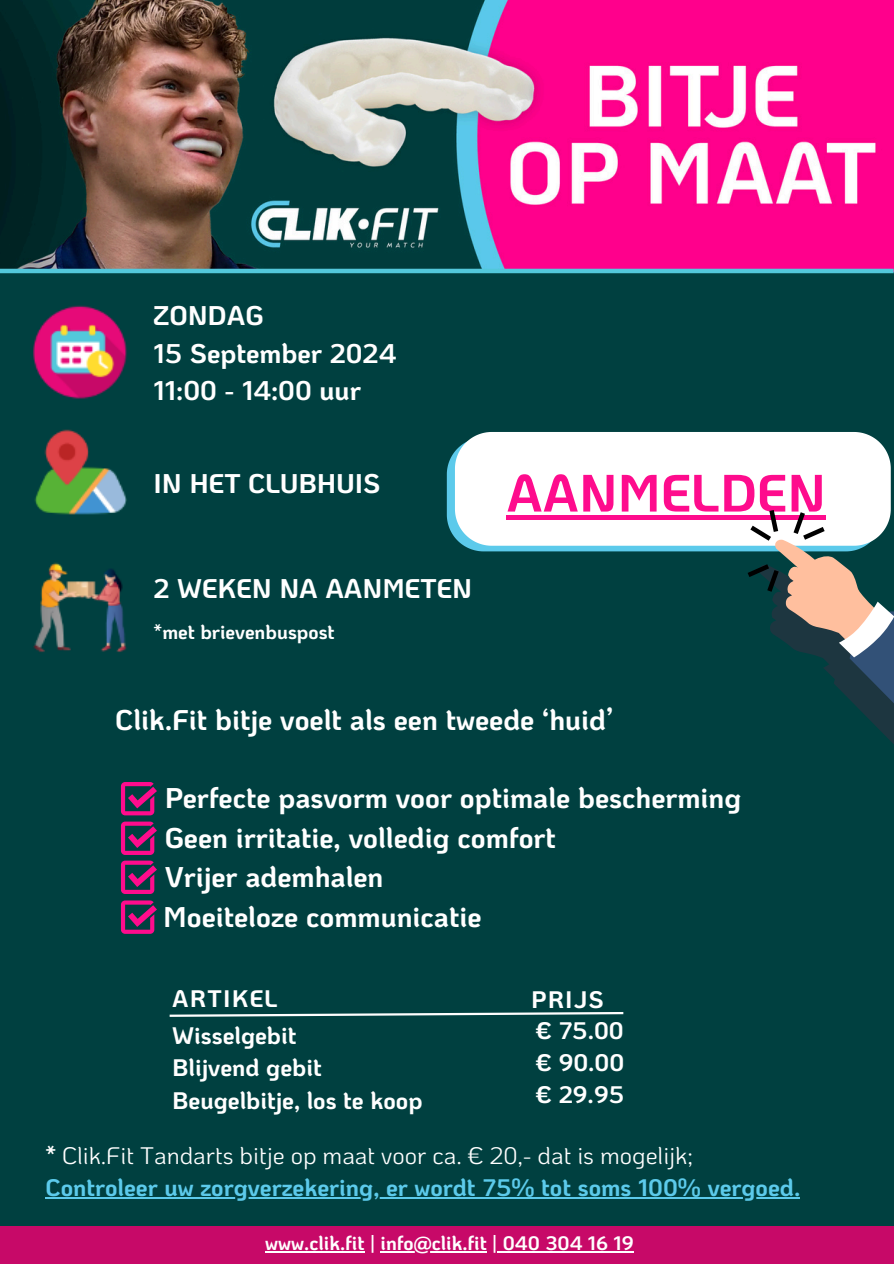
<style>
.page{position:relative;width:894px;height:1264px;background:#fff}
.page>*{position:absolute;margin:0;border:0;box-sizing:border-box;transform-origin:0 0}
.t1{font:700 52.35px "Ko Ho";color:#fe0c8d}
.t2{font:700 28.5px/39.5px "Ko Ho";color:#fff}
.t3{font:700 27px/37.2px "Ko Ho";color:#fff}
.t4{font:700 23.85px/32.4px "Ko Ho";color:#fff;text-align:justify}
.t5{font:700 23.85px "Ko Ho";color:#5ccaeb}
.t6{font:23.85px "Ko Ho";color:#fff}
.t7{font:700 23.85px "Ko Ho";letter-spacing:.05em;color:#fff}
.t8{font:700 19.5px "Ko Ho";color:#fff}
.s1{font-weight:700}
</style>
<div class="page">
<div style="left:0;top:0;width:893px;height:1263px;background:#004040"></div>
<img style="left:0;top:0;width:893px;height:269px">
<svg style="left:169px;top:1012px;width:455px;height:5px"></svg>
<div style="left:0;top:1225px;width:893px;height:38px;background:#c70968"></div>
<svg style="left:446px;top:451px;width:296px;height:100px;background:#59b8d2"></svg>
<div style="left:455px;top:432px;width:435px;height:113px;background:#fff"></div>
<hr style="left:506px;top:515px;width:319px;height:4px;background:#fe0c8d">
<svg style="left:742px;top:505px;width:151px;height:238px"></svg>
<hr style="left:0;top:269px;width:893px;height:4px;background:#53c8db">
<img style="left:33px;top:305px;width:94px;height:347px">
<hr style="left:45px;top:1196px;width:755px;height:2px;background:#5ccaeb">
<hr style="left:265px;top:1251px;width:99px;height:1px;background:#fff">
<hr style="left:380px;top:1251px;width:106px;height:1px;background:#fff">
<hr style="left:497px;top:1251px;width:136px;height:1px;background:#fff">
<svg style="left:121px;top:821px;width:36px;height:73px"></svg>
<svg style="left:121px;top:782px;width:36px;height:33px"></svg>
<svg style="left:121px;top:900px;width:36px;height:33px"></svg>
<h1 class="t3" style="left:153px;top:296px;width:244px">ZONDAG<br>15 September 2024<br>11:00 - 14:00 uur</h1>
<p class="t3" style="left:153px;top:464px;width:228px">IN HET CLUBHUIS</p>
<p class="t3" style="left:153px;top:568px;width:320px">2 WEKEN NA AANMETEN</p>
<h4 class="t8" style="left:153px;top:619px;width:182px">*met brievenbuspost</h4>
<p class="t1" style="left:506px;top:457px;width:320px">AANMELDEN</p>
<p class="t2" style="left:115px;top:698px;width:499px">Clik.Fit bitje voelt als een tweede ‘huid’</p>
<p class="t2" style="left:163px;top:777px;width:579px">Perfecte pasvorm voor optimale bescherming<br>Geen irritatie, volledig comfort<br>Vrijer ademhalen<br>Moeiteloze communicatie</p>
<h2 class="t7" style="left:172px;top:982px;width:107px">ARTIKEL</h2>
<p class="t4" style="left:531px;top:982px;width:74px">PRIJS</p>
<h2 class="t4" style="left:172px;top:1018px;width:252px;text-align:left">Wisselgebit<br>Blijvend gebit<br>Beugelbitje, los te koop</h2>
<p class="t6" style="left:45px;top:1138px;width:648px"><span class="s1">*</span> Clik.Fit Tandarts bitje op maat voor ca. € 20,- dat is mogelijk;</p>
<h3 class="t5" style="left:45px;top:1170px;width:756px">Controleer uw zorgverzekering, er wordt 75% tot soms 100% vergoed.</h3>
<h3 class="t8" style="left:265px;top:1229px;width:370px">www.clik.fit | info@clik.fit | 040 304 16 19</h3>
<p class="t4" style="left:535px;top:1013px;width:90px">€ 75.00 € 90.00 € 29.95</p>
</div>
